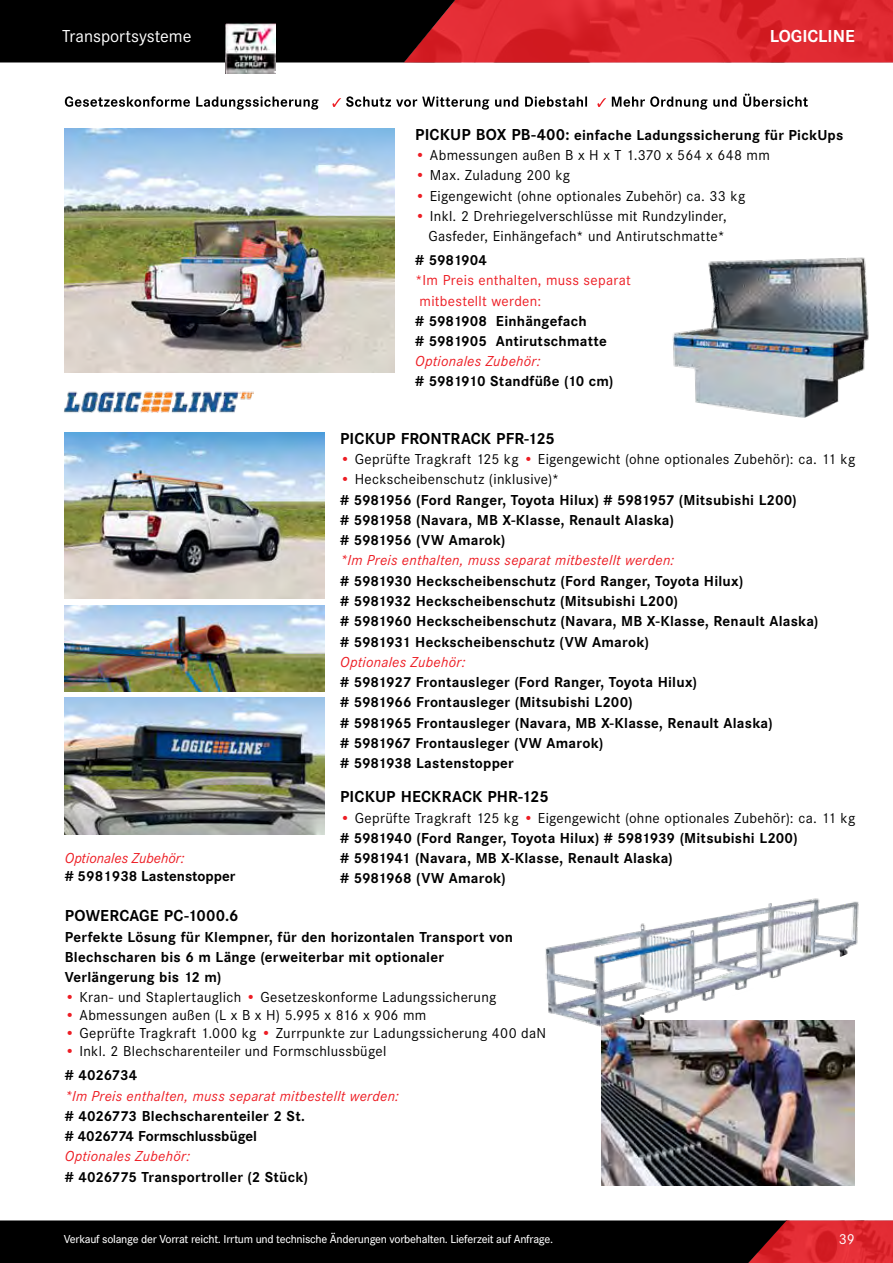
<style>
.page{position:relative;width:893px;height:1263px;background:#fff}
.page>*{position:absolute;margin:0;border:0;box-sizing:border-box;transform-origin:0 0}
.t1{font:18px "Corporate S Pro";color:#fff}
.t2{font:700 18px "Corporate S Pro";color:#fff}
.t3{font:700 16.5px "Corporate S Pro";letter-spacing:.01em;color:#000}
.t4{font:700 15px/20.2px "Corporate S Pro";letter-spacing:.015em;color:#000}
.t5{font:15px/20.2px "Corporate S Pro";letter-spacing:.02em;color:#000;text-align:right}
.t6{font:italic 15px "Corporate S Pro";letter-spacing:.02em;color:#ed1d24}
.t7{font:15px/20.2px "Corporate S Pro";letter-spacing:.02em;color:#ed1d24}
.t8{font:italic 15px "Corporate S Pro";color:#ed1d24}
.t9{font:15px "Corporate S Pro";color:#fff}
.t10{font:500 12px "Corporate S Pro";letter-spacing:-.02em;color:#fff}
.s1{font-size:16.5px}
.s2{color:#ed1d24}
.s3{font-weight:400;color:#ed1d24}
.s4{font-weight:400}
.s5{font-weight:700}
</style>
<div class="page">
<svg style="left:0;top:1220px;width:893px;height:43px;background:#210809"></svg>
<svg style="left:0;top:0;width:893px;height:62px;background:#771519"></svg>
<img style="left:672px;top:257px;width:197px;height:161px">
<img style="left:225px;top:23px;width:50px;height:51px">
<img style="left:602px;top:1041px;width:252px;height:145px">
<img style="left:64px;top:391px;width:190px;height:22px">
<img style="left:65px;top:129px;width:329px;height:244px">
<img style="left:545px;top:898px;width:314px;height:143px">
<svg style="left:612px;top:94px;width:196px;height:16px"></svg>
<svg style="left:597px;top:98px;width:9px;height:9px"></svg>
<svg style="left:332px;top:96px;width:255px;height:14px"></svg>
<svg style="left:65px;top:96px;width:253px;height:14px"></svg>
<img style="left:65px;top:432px;width:259px;height:166px">
<img style="left:65px;top:698px;width:259px;height:136px">
<img style="left:65px;top:606px;width:259px;height:85px">
<p class="t1" style="left:62px;top:22px;width:131px">Transportsysteme</p>
<p class="t2" style="left:770px;top:21px;width:87px">LOGICLINE</p>
<p class="t4" style="left:415px;top:124px;width:430px"><span class="s1">PICKUP BOX PB-400:</span> einfache Ladungssicherung für PickUps</p>
<p class="t5" style="left:415px;top:144px;width:356px"><span class="s2">•</span> Abmessungen außen B x H x T 1.370 x 564 x 648 mm</p>
<p class="t5" style="left:415px;top:164px;width:156px"><span class="s2">•</span> Max. Zuladung 200 kg</p>
<p class="t5" style="left:415px;top:184px;width:331px"><span class="s2">•</span> Eigengewicht (ohne optionales Zubehör) ca. 33 kg</p>
<p class="t5" style="left:415px;top:205px;width:313px"><span class="s2">•</span> Inkl. 2 Drehriegelverschlüsse mit Rundzylinder,<br>Gasfeder, Einhängefach* und Antirutschmatte*</p>
<p class="t4" style="left:415px;top:249px;width:73px"># 5981904</p>
<p class="t7" style="left:415px;top:269px;width:217px">*Im Preis enthalten, muss separat mitbestellt werden:</p>
<p class="t4" style="left:415px;top:310px;width:193px"># 5981908 Einhängefach<br># 5981905 Antirutschmatte</p>
<p class="t6" style="left:415px;top:351px;width:127px">Optionales Zubehör:</p>
<p class="t4" style="left:415px;top:370px;width:200px"># 5981910 Standfüße (10 cm)</p>
<p class="t8" style="left:65px;top:847px;width:121px">Optionales Zubehör:</p>
<p class="t4" style="left:65px;top:864px;width:172px"># 5981938 Lastenstopper</p>
<p class="t3" style="left:340px;top:425px;width:216px">PICKUP FRONTRACK PFR-125</p>
<p class="t5" style="left:340px;top:448px;width:517px"><span class="s2">•</span> Geprüfte Tragkraft 125 kg <span class="s2">•</span> Eigengewicht (ohne optionales Zubehör): ca. 11 kg</p>
<p class="t4" style="left:340px;top:468px;width:458px"><span class="s3">•</span> <span class="s4">Heckscheibenschutz (inklusive)*<br></span># 5981956 (Ford Ranger, Toyota Hilux) # 5981957 (Mitsubishi L200) # 5981958 (Navara, MB X-Klasse, Renault Alaska)<br># 5981956 (VW Amarok)</p>
<p class="t6" style="left:340px;top:550px;width:335px">*Im Preis enthalten, muss separat mitbestellt werden:</p>
<p class="t4" style="left:340px;top:569px;width:480px"># 5981930 Heckscheibenschutz (Ford Ranger, Toyota Hilux)<br># 5981932 Heckscheibenschutz (Mitsubishi L200)<br># 5981960 Heckscheibenschutz (Navara, MB X-Klasse, Renault Alaska) # 5981931 Heckscheibenschutz (VW Amarok)</p>
<p class="t6" style="left:340px;top:651px;width:127px">Optionales Zubehör:</p>
<p class="t4" style="left:340px;top:671px;width:434px"># 5981927 Frontausleger (Ford Ranger, Toyota Hilux)<br># 5981966 Frontausleger (Mitsubishi L200)<br># 5981965 Frontausleger (Navara, MB X-Klasse, Renault Alaska) # 5981967 Frontausleger (VW Amarok)<br># 5981938 Lastenstopper</p>
<p class="t3" style="left:340px;top:784px;width:210px">PICKUP HECKRACK PHR-125</p>
<p class="t4" style="left:340px;top:806px;width:517px"><span class="s3">•</span> <span class="s4">Geprüfte Tragkraft 125 kg</span> <span class="s3">•</span> <span class="s4">Eigengewicht (ohne optionales Zubehör): ca. 11 kg </span># 5981940 (Ford Ranger, Toyota Hilux) # 5981939 (Mitsubishi L200)<br># 5981941 (Navara, MB X-Klasse, Renault Alaska)<br># 5981968 (VW Amarok)</p>
<p class="t3" style="left:65px;top:903px;width:175px">POWERCAGE PC-1000.6</p>
<p class="t4" style="left:65px;top:925px;width:450px">Perfekte Lösung für Klempner, für den horizontalen Transport von<br>Blechscharen bis 6 m Länge (erweiterbar mit optionaler<br>Verlängerung bis 12 m)</p>
<p class="t5" style="left:65px;top:986px;width:433px"><span class="s2">•</span> Kran- und Staplertauglich <span class="s2">•</span> Gesetzeskonforme Ladungssicherung</p>
<p class="t5" style="left:65px;top:1004px;width:363px"><span class="s2">•</span> Abmessungen außen (L x B x H) 5.995 x 816 x 906 mm</p>
<p class="t5" style="left:65px;top:1022px;width:483px"><span class="s2">•</span> Geprüfte Tragkraft 1.000 kg <span class="s2">•</span> Zurrpunkte zur Ladungssicherung 400 daN</p>
<p class="t5" style="left:65px;top:1038px;width:323px;line-height:24px;text-align:left"><span class="s2">•</span> Inkl. 2 Blechscharenteiler und Formschlussbügel <span class="s5"># 4026734</span></p>
<p class="t6" style="left:65px;top:1085px;width:335px">*Im Preis enthalten, muss separat mitbestellt werden:</p>
<p class="t4" style="left:65px;top:1104px;width:242px"># 4026773 Blechscharenteiler 2 St. # 4026774 Formschlussbügel</p>
<p class="t6" style="left:65px;top:1145px;width:127px">Optionales Zubehör:</p>
<p class="t4" style="left:65px;top:1165px;width:245px"># 4026775 Transportroller (2 Stück)</p>
<p class="t10" style="left:64px;top:1230px;width:491px">Verkauf solange der Vorrat reicht. Irrtum und technische Änderungen vorbehalten. Lieferzeit auf Anfrage.</p>
<p class="t9" style="left:839px;top:1228px;width:17px">39</p>
</div>
